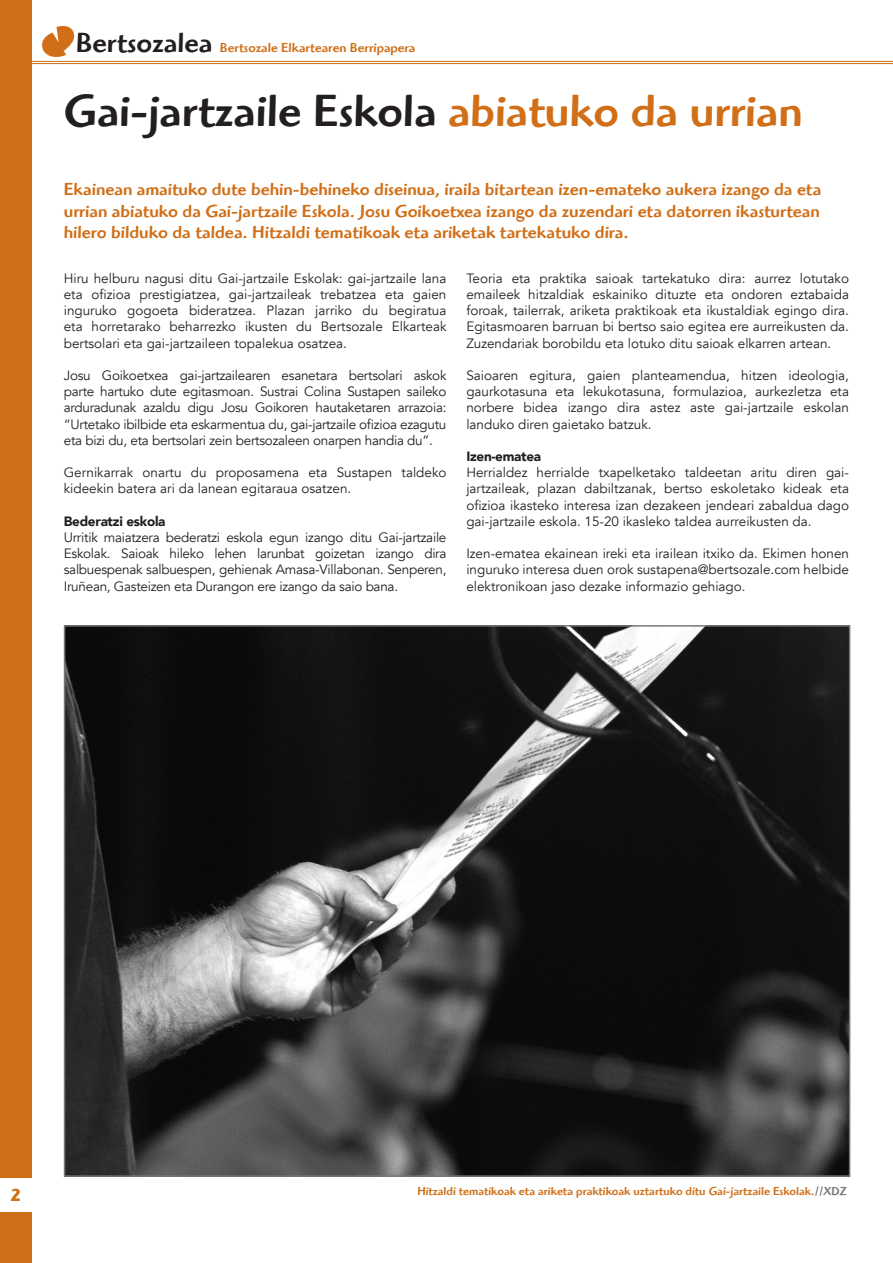
<style>
.page{position:relative;width:893px;height:1263px;background:#fff}
.page>*{position:absolute;margin:0;border:0;box-sizing:border-box;transform-origin:0 0}
.t1{font:500 46.5px "Highlander Std";color:#231f20}
.t2{font:500 18px/21.6px "Highlander Std";color:#d06f18;text-align:justify}
.t3{font:700 18px "Highlander Std";color:#d06f18}
.t4{font:13.5px/16.2px "Avenir";color:#231f20;text-align:justify}
.t5{font:500 13.5px "Highlander Std";color:#d06f18}
.t6{font:900 13.5px "Avenir";letter-spacing:-.02em;color:#231f20}
.t7{font:500 12px "Highlander Std";color:#d06f18}
.s1{font-size:28.65px;color:#231f20}
.s2{color:#d06f18}
.s3{color:#76787b}
</style>
<div class="page">
<div style="left:0;top:0;width:32px;height:1263px;background:#d06f18"></div>
<img style="left:41px;top:25px;width:34px;height:33px">
<hr style="left:0;top:61px;width:893px;height:1px;background:#d06f18">
<hr style="left:0;top:63px;width:893px;height:1px;background:#d06f18">
<div style="left:0;top:1178px;width:32px;height:33px;background:#fff"></div>
<img style="left:67px;top:628px;width:780px;height:546px">
<p class="t5" style="left:76px;top:40px;width:341px"><span class="s1">Bertsozalea</span> Bertsozale Elkartearen Berripapera</p>
<p class="t1" style="left:64px;top:84px;width:740px">Gai-jartzaile Eskola <span class="s2">abiatuko da urrian</span></p>
<p class="t2" style="left:64px;top:179px;width:759px">Ekainean amaituko dute behin-behineko diseinua, iraila bitartean izen-emateko aukera izango da eta urrian abiatuko da Gai-jartzaile Eskola. Josu Goikoetxea izango da zuzendari eta datorren ikasturtean hilero bilduko da taldea. Hitzaldi tematikoak eta ariketak tartekatuko dira.</p>
<p class="t4" style="left:64px;top:270px;width:384px">Hiru helburu nagusi ditu Gai-jartzaile Eskolak: gai-jartzaile lana eta ofizioa prestigiatzea, gai-jartzaileak trebatzea eta gaien inguruko gogoeta bideratzea. Plazan jarriko du begiratua eta horretarako beharrezko ikusten du Bertsozale Elkarteak bertsolari eta gai-jartzaileen topalekua osatzea.</p>
<p class="t4" style="left:64px;top:367px;width:384px">Josu Goikoetxea gai-jartzailearen esanetara bertsolari askok parte hartuko dute egitasmoan. Sustrai Colina Sustapen saileko arduradunak azaldu digu Josu Goikoren hautaketaren arrazoia: “Urtetako ibilbide eta eskarmentua du, gai-jartzaile ofizioa ezagutu eta bizi du, eta bertsolari zein bertsozaleen onarpen handia du”.</p>
<p class="t4" style="left:64px;top:465px;width:384px">Gernikarrak onartu du proposamena eta Sustapen taldeko kideekin batera ari da lanean egitaraua osatzen.</p>
<p class="t6" style="left:64px;top:510px;width:103px">Bederatzi eskola</p>
<p class="t4" style="left:64px;top:529px;width:384px">Urritik maiatzera bederatzi eskola egun izango ditu Gai-jartzaile Eskolak. Saioak hileko lehen larunbat goizetan izango dira salbuespenak salbuespen, gehienak Amasa-Villabonan. Senperen, Iruñean, Gasteizen eta Durangon ere izango da saio bana.</p>
<p class="t4" style="left:466px;top:270px;width:384px">Teoria eta praktika saioak tartekatuko dira: aurrez lotutako emaileek hitzaldiak eskainiko dituzte eta ondoren eztabaida foroak, tailerrak, ariketa praktikoak eta ikustaldiak egingo dira.<br>Egitasmoaren barruan bi bertso saio egitea ere aurreikusten da.<br>Zuzendariak borobildu eta lotuko ditu saioak elkarren artean.</p>
<p class="t4" style="left:466px;top:367px;width:384px">Saioaren egitura, gaien planteamendua, hitzen ideologia, gaurkotasuna eta lekukotasuna, formulazioa, aurkezletza eta norbere bidea izango dira astez aste gai-jartzaile eskolan landuko diren gaietako batzuk.</p>
<p class="t6" style="left:466px;top:445px;width:76px">Izen-ematea</p>
<p class="t4" style="left:466px;top:465px;width:384px">Herrialdez herrialde txapelketako taldeetan aritu diren gai&shy;jartzaileak, plazan dabiltzanak, bertso eskoletako kideak eta ofizioa ikasteko interesa izan dezakeen jendeari zabaldua dago gai-jartzaile eskola. 15-20 ikasleko taldea aurreikusten da.</p>
<p class="t4" style="left:466px;top:546px;width:384px">Izen-ematea ekainean ireki eta irailean itxiko da. Ekimen honen inguruko interesa duen orok sustapena@bertsozale.com helbide elektronikoan jaso dezake informazio gehiago.</p>
<p class="t3" style="left:11px;top:1184px;width:12px">2</p>
<p class="t7" style="left:417px;top:1184px;width:431px">Hitzaldi tematikoak eta ariketa praktikoak uztartuko ditu Gai-jartzaile Eskolak.<span class="s3">//XDZ</span></p>
</div>
